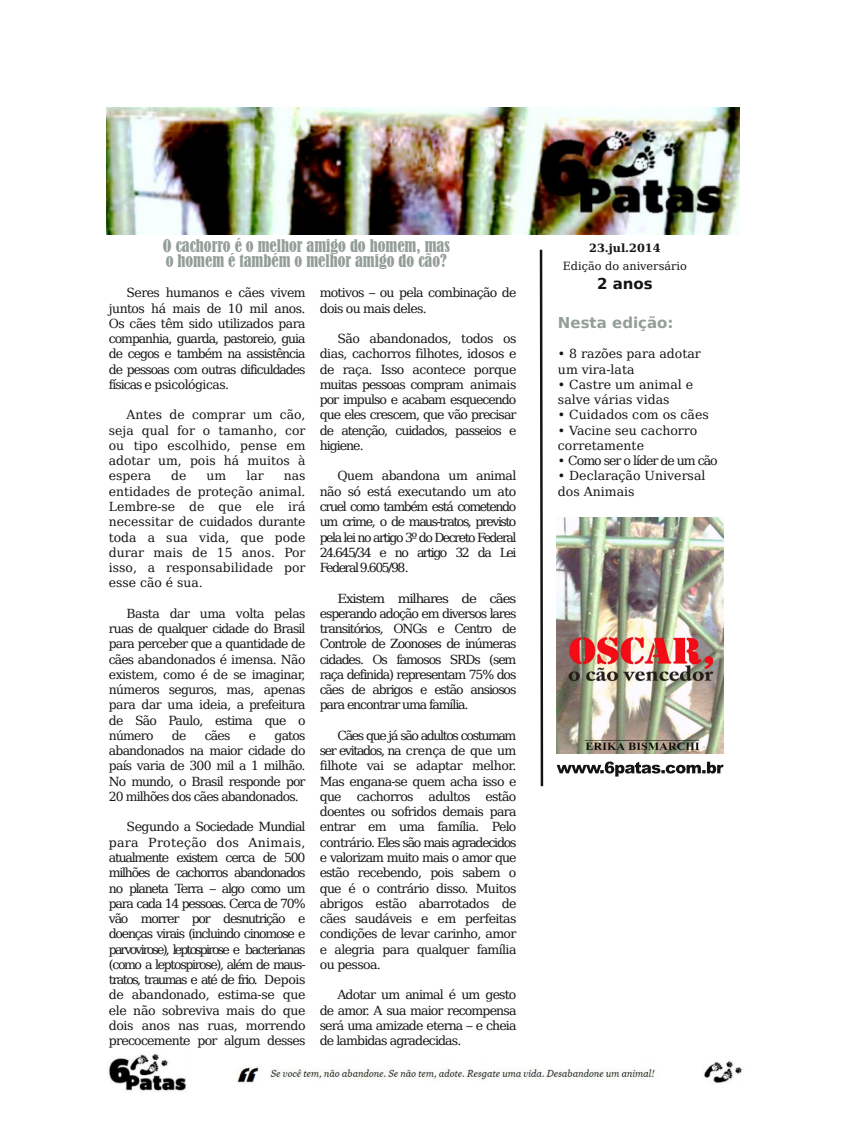
<style>
.page{position:relative;width:851px;height:1124px;background:#fff}
.page>*{position:absolute;margin:0;border:0;box-sizing:border-box;transform-origin:0 0}
.t1{font:condensed 16.25px/15.2px "Bernard";color:#939e97}
.t2{font:700 15px "Bitstream Vera Sans";color:#939e97}
.t3{font:700 15px "Bitstream Vera Sans";color:#161413}
.t4{font:12.5px/15.2px "Bitstream Vera Serif";letter-spacing:-.06em;color:#161413;text-align:justify}
.t5{font:12.5px/15.2px "Bitstream Vera Serif";letter-spacing:-.06em;color:#161413;text-align:justify;scale:1.07 1}
.t6{font:12.5px/15.2px "Bitstream Vera Serif";color:#161413}
.t7{font:12.5px "Bitstream Vera Serif";letter-spacing:-.08em;color:#161413}
.t8{font:11.25px "Bitstream Vera Serif";color:#161413}
.t9{font:700 11.25px "Bitstream Vera Serif";color:#161413}
</style>
<div class="page">
<svg style="left:539px;top:249px;width:5px;height:538px"></svg>
<img style="left:106px;top:108px;width:633px;height:126px">
<img style="left:108px;top:1054px;width:634px;height:37px">
<img style="left:557px;top:517px;width:166px;height:236px">
<svg style="left:556px;top:761px;width:167px;height:15px"></svg>
<h1 class="t1" style="left:163px;top:238px;width:288px">O cachorro é o melhor amigo do homem, mas o homem é também o melhor amigo do cão?</h1>
<p class="t4" style="left:109px;top:285px;width:198px;text-indent:18px">Seres humanos e cães vivem juntos há mais de 10 mil anos.<br>Os cães têm sido utilizados para companhia, guarda, pastoreio, guia de cegos e também na assistência de pessoas com outras dificuldades físicas e psicológicas.</p>
<p class="t4" style="left:109px;top:407px;width:198px;text-indent:18px">Antes de comprar um cão, seja qual for o tamanho, cor ou tipo escolhido, pense em adotar um, pois há muitos à espera</p>
<p class="t4" style="left:320px;top:285px;width:198px">motivos – ou pela combinação de dois ou mais deles.</p>
<p class="t4" style="left:320px;top:331px;width:198px;text-indent:18px">São abandonados, todos os dias, cachorros filhotes, idosos e de raça. Isso acontece porque muitas pessoas compram animais por impulso e acabam esquecendo que eles crescem, que vão precisar de atenção, cuidados, passeios e higiene.</p>
<p class="t4" style="left:320px;top:468px;width:198px;text-indent:18px">Quem abandona um animal não só está executando um ato cruel como também está cometendo um crime, o de maus-tratos, previsto pela lei no artigo 3º do Decreto Federal 24.645/34 e no artigo 32 da Lei Federal 9.605/98.</p>
<p class="t5" style="left:320px;top:590px;width:185px;text-indent:18px">Existem milhares de cães esperando adoção em diversos lares transitórios, ONGs e Centro de Controle de Zoonoses de inúmeras cidades. Os famosos SRDs (sem raça definida) representam 75% dos cães de abrigos e estão ansiosos para encontrar uma família.</p>
<p class="t4" style="left:320px;top:727px;width:198px;text-indent:18px">Cães que já são adultos costumam ser evitados, na crença de que um filhote vai se adaptar melhor.<br>Mas engana-se quem acha isso e que cachorros adultos estão doentes ou sofridos demais para entrar em uma família. Pelo contrário. Eles são mais agradecidos e valorizam muito mais o amor que estão recebendo, pois sabem o que é o contrário disso. Muitos abrigos estão abarrotados de cães saudáveis e em perfeitas condições de levar carinho, amor e alegria para qualquer família ou pessoa.</p>
<p class="t4" style="left:320px;top:987px;width:198px;text-indent:18px">Adotar um animal é um gesto de amor. A sua maior recompensa será uma amizade eterna – e cheia de lambidas agradecidas.</p>
<p class="t4" style="left:171px;top:468px;width:17px">de</p>
<p class="t4" style="left:206px;top:468px;width:21px">um</p>
<p class="t4" style="left:246px;top:468px;width:19px">lar</p>
<p class="t4" style="left:109px;top:468px;width:198px;text-indent:175px">nas entidades de proteção animal.<br>Lembre-se de que ele irá necessitar de cuidados durante toda a sua vida, que pode durar mais de 15 anos. Por isso, a responsabilidade por esse cão é sua.</p>
<p class="t4" style="left:109px;top:605px;width:198px;text-indent:18px">Basta dar uma volta pelas ruas de qualquer cidade do Brasil para perceber que a quantidade de cães abandonados é imensa. Não existem, como é de se imaginar, números seguros, mas, apenas para dar uma ideia, a prefeitura de São Paulo, estima que o número</p>
<p class="t4" style="left:172px;top:727px;width:16px">de</p>
<p class="t4" style="left:205px;top:727px;width:27px">cães</p>
<p class="t4" style="left:249px;top:727px;width:9px">e</p>
<p class="t4" style="left:109px;top:727px;width:198px;text-indent:165px">gatos abandonados na maior cidade do país varia de 300 mil a 1 milhão.<br>No mundo, o Brasil responde por 20 milhões dos cães abandonados.</p>
<p class="t4" style="left:109px;top:819px;width:198px;text-indent:18px">Segundo a Sociedade Mundial para Proteção dos Animais, atualmente existem cerca de 500 milhões de cachorros abandonados no planeta Terra – algo como um para cada 14 pessoas. Cerca de 70% vão morrer por desnutrição e doenças virais (incluindo cinomose e parvovirose), leptospirose e bacterianas (como a leptospirose), além de maus&shy;tratos, traumas e até de frio. Depois de abandonado, estima-se que ele não sobreviva mais do que dois anos nas ruas, morrendo precocemente por algum desses</p>
<p class="t9" style="left:589px;top:241px;width:73px">23.jul.2014</p>
<p class="t8" style="left:562px;top:260px;width:126px">Edição do aniversário</p>
<p class="t3" style="left:597px;top:275px;width:57px">2 anos</p>
<p class="t2" style="left:558px;top:314px;width:117px">Nesta edição:</p>
<p class="t6" style="left:558px;top:346px;width:144px">• 8 razões para adotar um vira-lata</p>
<p class="t6" style="left:558px;top:377px;width:137px">• Castre um animal e salve várias vidas</p>
<p class="t6" style="left:558px;top:407px;width:152px">• Cuidados com os cães</p>
<p class="t6" style="left:558px;top:422px;width:141px">• Vacine seu cachorro corretamente</p>
<p class="t7" style="left:558px;top:453px;width:161px">• Como ser o líder de um cão</p>
<p class="t6" style="left:558px;top:468px;width:149px">• Declaração Universal dos Animais</p>
</div>
